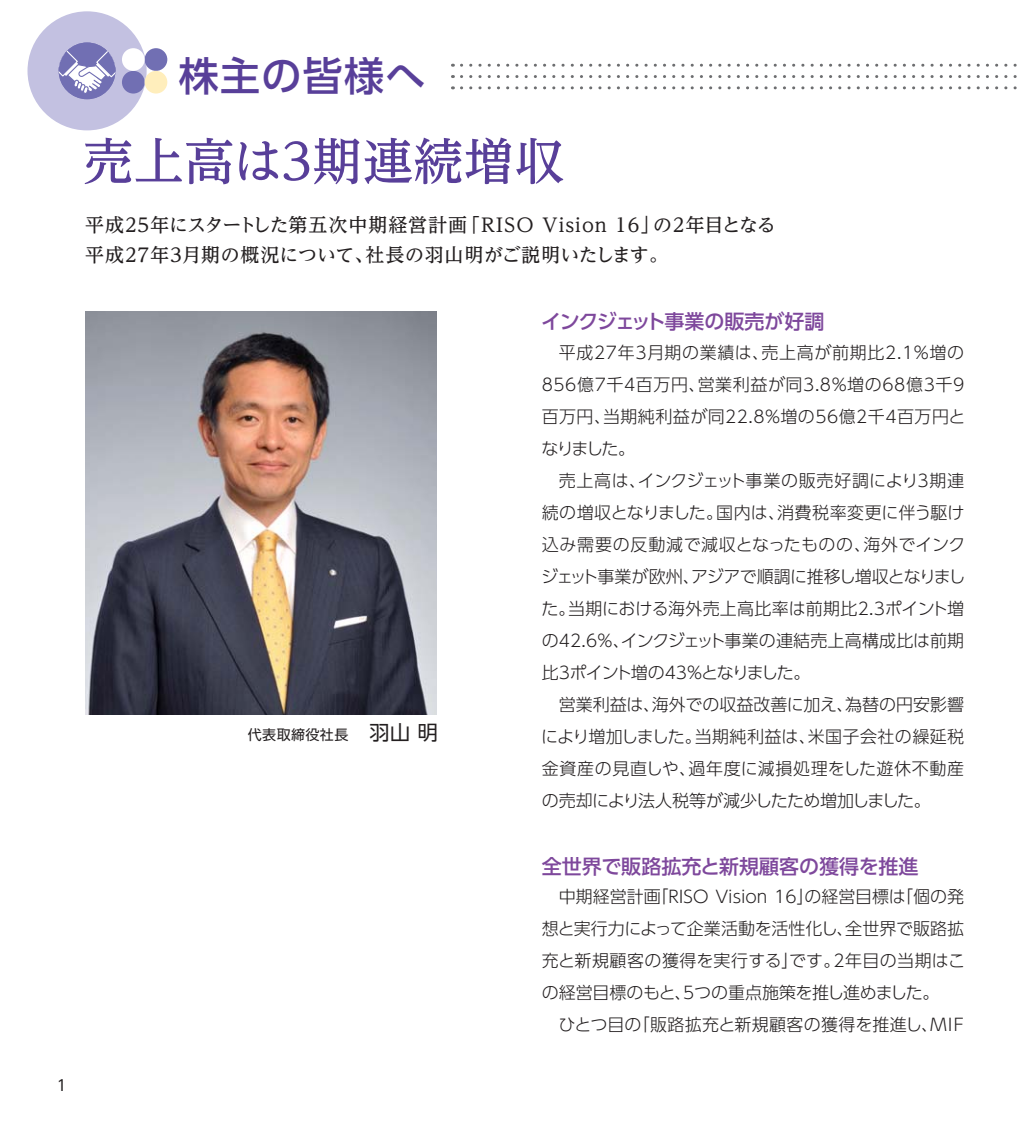
<style>
.page{position:relative;width:1021px;height:1134px;background:#fff}
.page>*{position:absolute;margin:0;border:0;box-sizing:border-box;transform-origin:0 0}
.t1{font:50px "UD Reimin Pro Medium 90 pv RKSJ H";letter-spacing:.01em;color:#583f99}
.t2{font:40px "UD Shin Go Pro Medium 90 pv RKSJ H";letter-spacing:.03em;color:#583f99}
.t3{font:20px "UD Shin Go Pro Medium 90 pv RKSJ H";color:#7e489c}
.t4{font:20px "UD Shin Go Pro Medium 90 pv RKSJ H";letter-spacing:-.03em;color:#7e489c}
.t5{font:19px/30px "UD Reimin Pro Medium 90 pv RKSJ H";letter-spacing:.045em;color:#231f20}
.t6{font:17px/32px "UD Shin Go Pro Light 90 pv RKSJ H";color:#231f20;text-align:justify}
.t7{font:17px "UD Shin Go Pro Light 90 pv RKSJ H";letter-spacing:.02em;color:#231f20}
.t8{font:15px "UD Shin Go Pro Regular 90 pv RKSJ H";color:#231f20}
.t9{font:14px "UD Shin Go Pro Regular 90 pv RKSJ H";letter-spacing:.03em;color:#231f20}
.s1{font-size:20px}
</style>
<div class="page">
<img style="left:85px;top:312px;width:352px;height:402px">
<div style="left:27px;top:11px;width:120px;height:119px;background:#c3c1e1;border-radius:50%"></div>
<div style="left:59px;top:43px;width:56px;height:56px;background:#716fb3;border-radius:50%"></div>
<div style="left:145px;top:48px;width:22px;height:23px;background:#716fb3;border-radius:50%"></div>
<div style="left:122px;top:71px;width:23px;height:23px;background:#716fb3;border-radius:50%"></div>
<div style="left:122px;top:48px;width:23px;height:23px;background:#fff;border-radius:50%"></div>
<div style="left:145px;top:71px;width:22px;height:23px;background:#ffeebc;border-radius:50%"></div>
<svg style="left:59px;top:43px;width:56px;height:51px"></svg>
<svg style="left:461px;top:64px;width:556px;height:3px"></svg>
<svg style="left:461px;top:75px;width:556px;height:3px"></svg>
<svg style="left:461px;top:86px;width:556px;height:3px"></svg>
<p class="t8" style="left:57px;top:1079px;width:11px">1</p>
<h2 class="t2" style="left:179px;top:61px;width:248px">株主の皆様へ</h2>
<h1 class="t1" style="left:83px;top:142px;width:483px">売上高は3期連続増収</h1>
<p class="t5" style="left:85px;top:213px;width:692px">平成25年にスタートした第五次中期経営計画「RISO Vision 16」の2年目となる平成27年3月期の概況について、社長の羽山明がご説明いたします。</p>
<p class="t9" style="left:248px;top:730px;width:191px">代表取締役社長<span class="s1">　羽山 明</span></p>
<p class="t4" style="left:541px;top:314px;width:285px">インクジェット事業の販売が好調</p>
<p class="t6" style="left:541px;top:339px;width:425px;text-indent:17px">平成27年3月期の業績は、売上高が前期比2.1％増の856億7千4百万円、営業利益が同3.8％増の68億3千9百万円、当期純利益が同22.8％増の56億2千4百万円となりました。</p>
<p class="t6" style="left:541px;top:467px;width:426px;text-indent:18px">売上高は、インクジェット事業の販売好調により3期連続の増収となりました。国内は、消費税率変更に伴う駆け込み需要の反動減で減収となったものの、海外でインクジェット事業が欧州、アジアで順調に推移し増収となりました。当期における海外売上高比率は前期比2.3ポイント増の42.6％、インクジェット事業の連結売上高構成比は前期比3ポイント増の43％となりました。</p>
<p class="t6" style="left:541px;top:691px;width:425px;text-indent:18px">営業利益は、海外での収益改善に加え、為替の円安影響により増加しました。当期純利益は、米国子会社の繰延税金資産の見直しや、過年度に減損処理をした遊休不動産の売却により法人税等が減少したため増加しました。</p>
<p class="t3" style="left:541px;top:858px;width:378px">全世界で販路拡充と新規顧客の獲得を推進</p>
<p class="t6" style="left:541px;top:883px;width:425px;text-indent:17px">中期経営計画「RISO Vision 16」の経営目標は「個の発想と実行力によって企業活動を活性化し、全世界で販路拡充と新規顧客の獲得を実行する」です。2年目の当期はこの経営目標のもと、5つの重点施策を推し進めました。</p>
<p class="t7" style="left:558px;top:1018px;width:407px">ひとつ目の「販路拡充と新規顧客の獲得を推進し、MIF</p>
</div>
